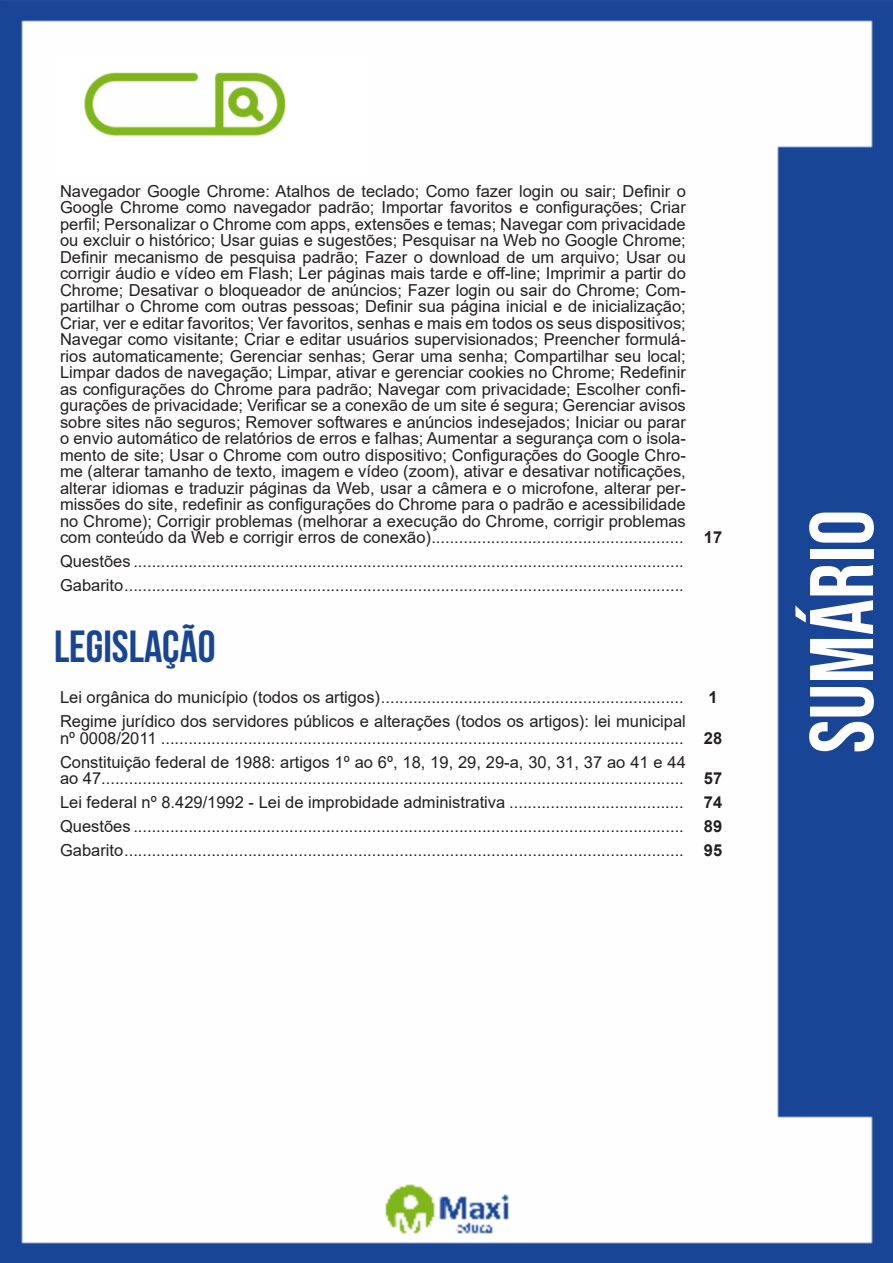
<style>
.page{position:relative;width:893px;height:1263px;background:#fff}
.page>*{position:absolute;margin:0;border:0;box-sizing:border-box;transform-origin:0 0}
.t1{font:90px "Bebas Neue";color:#fff}
.t2{font:700 45px "Bebas Neue";color:#184695}
.ALTERNATIVAS{font:16.5px/16.5px "Arial";color:#231f20}
.INDICE{font:700 16.5px "Arial";color:#231f20}
</style>
<div class="page">
<img style="left:0;top:0;width:893px;height:1263px">
<div style="left:55px;top:55px;width:317px;height:121px;background:#fff"></div>
<img style="left:84px;top:72px;width:201px;height:64px">
<p class="ALTERNATIVAS" style="left:60px;top:182px;width:627px;text-align:justify">Navegador Google Chrome: Atalhos de teclado; Como fazer login ou sair; Definir o Google Chrome como navegador padrão; Importar favoritos e configurações; Criar perfil; Personalizar o Chrome com apps, extensões e temas; Navegar com privacidade ou excluir o histórico; Usar guias e sugestões; Pesquisar na Web no Google Chrome; Definir mecanismo de pesquisa padrão; Fazer o download de um arquivo; Usar ou corrigir áudio e vídeo em Flash; Ler páginas mais tarde e off-line; Imprimir a partir do Chrome; Desativar o bloqueador de anúncios; Fazer login ou sair do Chrome; Com&shy;partilhar o Chrome com outras pessoas; Definir sua página inicial e de inicialização; Criar, ver e editar favoritos; Ver favoritos, senhas e mais em todos os seus dispositivos; Navegar como visitante; Criar e editar usuários supervisionados; Preencher formulá&shy;rios automaticamente; Gerenciar senhas; Gerar uma senha; Compartilhar seu local; Limpar dados de navegação; Limpar, ativar e gerenciar cookies no Chrome; Redefinir as configurações do Chrome para padrão; Navegar com privacidade; Escolher confi&shy;gurações de privacidade; Verificar se a conexão de um site é segura; Gerenciar avisos sobre sites não seguros; Remover softwares e anúncios indesejados; Iniciar ou parar o envio automático de relatórios de erros e falhas; Aumentar a segurança com o isola&shy;mento de site; Usar o Chrome com outro dispositivo; Configurações do Google Chro&shy;me (alterar tamanho de texto, imagem e vídeo (zoom), ativar e desativar notificações, alterar idiomas e traduzir páginas da Web, usar a câmera e o microfone, alterar per&shy;missões do site, redefinir as configurações do Chrome para o padrão e acessibilidade no Chrome); Corrigir problemas (melhorar a execução do Chrome, corrigir problemas com conteúdo da Web e corrigir erros de conexão).......................................................</p>
<p class="INDICE" style="left:704px;top:526px;width:20px">17</p>
<p class="ALTERNATIVAS" style="left:60px;top:553px;width:625px">Questões ........................................................................................................................</p>
<p class="ALTERNATIVAS" style="left:60px;top:577px;width:625px">Gabarito..........................................................................................................................</p>
<p class="t2" style="left:54px;top:622px;width:163px">LEGISLAÇÃO</p>
<p class="ALTERNATIVAS" style="left:60px;top:689px;width:625px">Lei orgânica do município (todos os artigos)..................................................................</p>
<p class="INDICE" style="left:708px;top:686px;width:11px">1</p>
<p class="ALTERNATIVAS" style="left:60px;top:713px;width:627px">Regime jurídico dos servidores públicos e alterações (todos os artigos): lei municipal nº 0008/2011 ..................................................................................................................</p>
<p class="INDICE" style="left:704px;top:726px;width:20px">28</p>
<p class="ALTERNATIVAS" style="left:60px;top:754px;width:627px">Constituição federal de 1988: artigos 1º ao 6º, 18, 19, 29, 29-a, 30, 31, 37 ao 41 e 44 ao 47...............................................................................................................................</p>
<p class="INDICE" style="left:704px;top:767px;width:20px">57</p>
<p class="ALTERNATIVAS" style="left:60px;top:794px;width:625px">Lei federal nº 8.429/1992 - Lei de improbidade administrativa ......................................</p>
<p class="INDICE" style="left:704px;top:791px;width:20px">74</p>
<p class="ALTERNATIVAS" style="left:60px;top:818px;width:625px">Questões ........................................................................................................................</p>
<p class="INDICE" style="left:704px;top:815px;width:20px">89</p>
<p class="ALTERNATIVAS" style="left:60px;top:842px;width:625px">Gabarito..........................................................................................................................</p>
<p class="INDICE" style="left:704px;top:839px;width:20px">95</p>
<h1 class="t1" style="left:791px;top:753px;width:245px;rotate:-90deg">sumário</h1>
</div>
